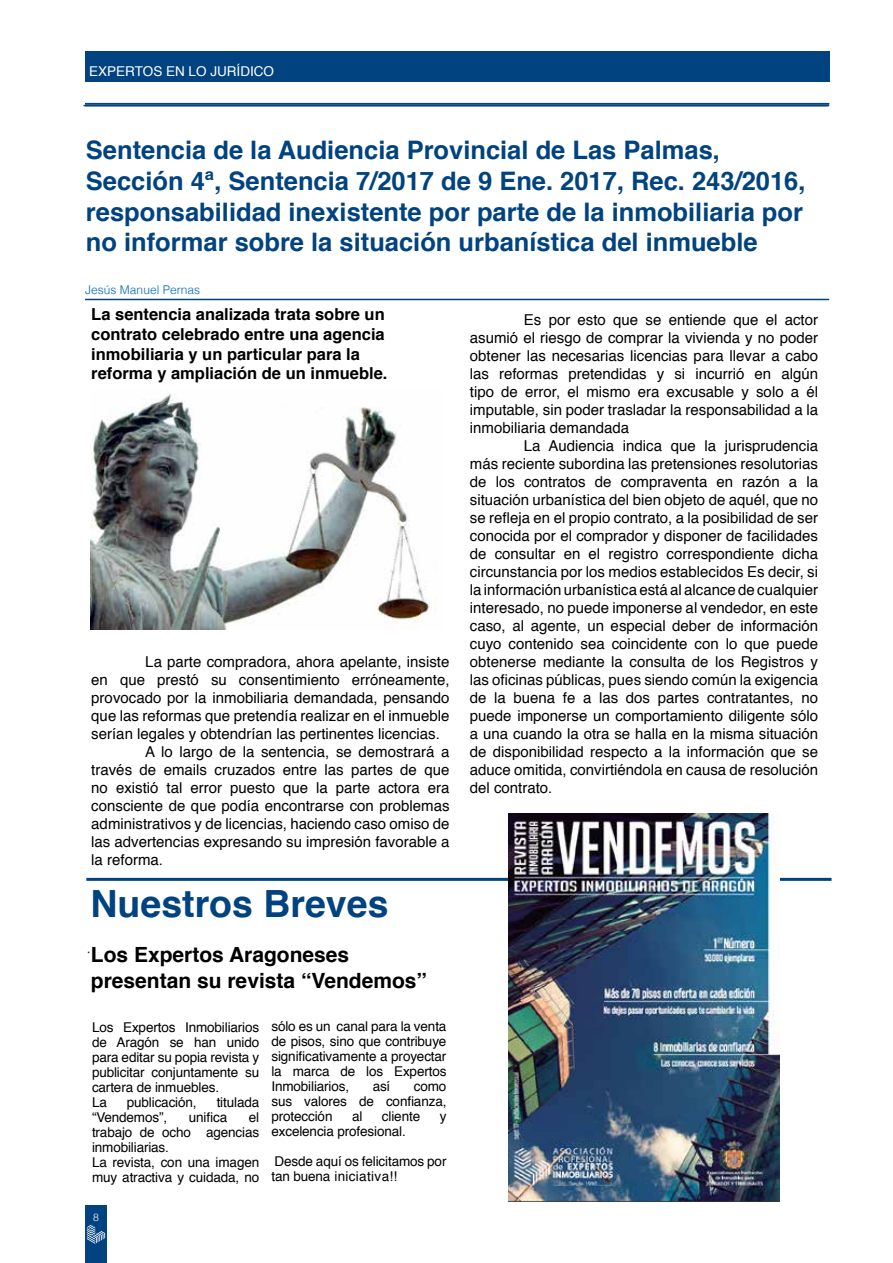
<style>
.page{position:relative;width:893px;height:1263px;background:#fff}
.page>*{position:absolute;margin:0;border:0;box-sizing:border-box;transform-origin:0 0}
.t1{font:700 37.5px "Helvetica";color:#004380}
.t2{font:700 25.5px/30.6px "Helvetica";color:#004380}
.t3{font:700 21px/25.2px "Helvetica";color:#000}
.t4{font:700 16.5px/19.8px "Helvetica";color:#000}
.t5{font:15px/18px "Helvetica";color:#000;text-align:justify}
.t6{font:13.5px/15px "Helvetica";letter-spacing:-.01em;color:#000}
.t7{font:13.5px "Helvetica";color:#fff}
.t8{font:300 12px "Helvetica";color:#0069b4}
.t9{font:300 10.5px "Helvetica";color:#fff}
</style>
<div class="page">
<div style="left:85px;top:1205px;width:22px;height:58px;background:#004380"></div>
<svg style="left:87px;top:1225px;width:18px;height:19px"></svg>
<hr style="left:86px;top:878px;width:745px;height:3px;background:#004380">
<div style="left:85px;top:51px;width:744px;height:30px;background:#004380"></div>
<hr style="left:85px;top:103px;width:744px;height:2px;background:#004380">
<hr style="left:85px;top:299px;width:744px;height:1px;background:#004380">
<hr style="left:85px;top:105px;width:744px;height:1px;background:#004380">
<hr style="left:84px;top:105px;width:744px;height:1px;background:#004380">
<img style="left:90px;top:393px;width:346px;height:237px">
<img style="left:509px;top:814px;width:271px;height:387px">
<hr style="left:88px;top:952px;width:344px;height:1px;background:#004380">
<div style="left:90px;top:946px;width:360px;height:63px;background:#fff"></div>
<p class="t7" style="left:95px;top:56px;width:124px">ENTRE EXPERTOS</p>
<p class="t7" style="left:89px;top:60px;width:186px">EXPERTOS EN LO JURÍDICO</p>
<h2 class="t2" style="left:86px;top:135px;width:721px">Sentencia de la Audiencia Provincial de Las Palmas, Sección 4ª, Sentencia 7/2017 de 9 Ene. 2017, Rec. 243/2016, responsabilidad inexistente por parte de la inmobiliaria por no informar sobre la situación urbanística del inmueble</h2>
<p class="t8" style="left:85px;top:280px;width:116px">Jesús Manuel Pernas</p>
<p class="t4" style="left:91px;top:304px;width:298px">La sentencia analizada trata sobre un contrato celebrado entre una agencia inmobiliaria y un particular para la reforma y ampliación de un inmueble.</p>
<p class="t5" style="left:145px;top:653px;width:306px">La parte compradora, ahora apelante, insiste</p>
<p class="t5" style="left:91px;top:671px;width:360px">en que prestó su consentimiento erróneamente,</p>
<p class="t5" style="left:91px;top:689px;width:360px">provocado por la inmobiliaria demandada, pensando</p>
<p class="t5" style="left:91px;top:707px;width:360px">que las reformas que pretendía realizar en el inmueble</p>
<p class="t5" style="left:91px;top:725px;width:350px">serían legales y obtendrían las pertinentes licencias.</p>
<p class="t5" style="left:145px;top:743px;width:306px">A lo largo de la sentencia, se demostrará a</p>
<p class="t5" style="left:91px;top:761px;width:360px">través de emails cruzados entre las partes de que</p>
<p class="t5" style="left:91px;top:779px;width:360px">no existió tal error puesto que la parte actora era</p>
<p class="t5" style="left:91px;top:797px;width:360px">consciente de que podía encontrarse con problemas</p>
<p class="t5" style="left:91px;top:815px;width:360px">administrativos y de licencias, haciendo caso omiso de</p>
<p class="t5" style="left:91px;top:833px;width:360px">las advertencias expresando su impresión favorable a</p>
<p class="t5" style="left:91px;top:851px;width:73px">la reforma.</p>
<h1 class="t1" style="left:90px;top:874px;width:300px">Nuestros Breves</h1>
<h3 class="t3" style="left:91px;top:943px;width:338px">Los Expertos Aragoneses presentan su revista “Vendemos”</h3>
<p class="t6" style="left:271px;top:1019px;width:177px;text-align:justify">sólo es un canal para la venta de pisos, sino que contribuye significativamente a proyectar la marca de los Expertos Inmobiliarios,</p>
<p class="t6" style="left:92px;top:1020px;width:169px">Los Expertos Inmobiliarios de Aragón se han unido para editar su popia revista y publicitar conjuntamente su cartera de inmuebles.<br>La</p>
<p class="t6" style="left:373px;top:1079px;width:19px">así</p>
<p class="t6" style="left:271px;top:1079px;width:177px;text-align:justify;text-indent:142px">como sus valores de confianza, protección</p>
<p class="t6" style="left:127px;top:1095px;width:71px">publicación,</p>
<p class="t6" style="left:217px;top:1095px;width:44px">titulada</p>
<p class="t6" style="left:92px;top:1110px;width:77px">“Vendemos”,</p>
<p class="t6" style="left:189px;top:1110px;width:40px">unifica</p>
<p class="t6" style="left:352px;top:1109px;width:12px">al</p>
<p class="t6" style="left:382px;top:1109px;width:40px">cliente</p>
<p class="t6" style="left:440px;top:1109px;width:8px">y</p>
<p class="t6" style="left:271px;top:1124px;width:136px">excelencia profesional.</p>
<p class="t6" style="left:271px;top:1154px;width:177px">Desde aquí os felicitamos por tan buena iniciativa!!</p>
<p class="t6" style="left:92px;top:1110px;width:169px;text-indent:157px">el trabajo de ocho agencias inmobiliarias.<br>La revista, con una imagen muy atractiva y cuidada, no</p>
<p class="t9" style="left:93px;top:1208px;width:7px">8</p>
<p class="t5" style="left:470px;top:311px;width:350px;text-indent:54px">Es por esto que se entiende que el actor asumió el riesgo de comprar la vivienda y no poder obtener las necesarias licencias para llevar a cabo las reformas pretendidas y si incurrió en algún tipo de error, el mismo era excusable y solo a él imputable, sin poder trasladar la responsabilidad a la inmobiliaria demandada</p>
<p class="t5" style="left:470px;top:437px;width:350px;text-indent:54px">La Audiencia indica que la jurisprudencia más reciente subordina las pretensiones resolutorias de los contratos de compraventa en razón a la situación urbanística del bien objeto de aquél, que no se refleja en el propio contrato, a la posibilidad de ser conocida por el comprador y disponer de facilidades de consultar en el registro correspondiente dicha circunstancia por los medios establecidos Es decir, si la información urbanística está al alcance de cualquier interesado, no puede imponerse al vendedor, en este caso, al agente, un especial deber de información cuyo contenido sea coincidente con lo que puede obtenerse mediante la consulta de los Registros y las oficinas públicas, pues siendo común la exigencia de la buena fe a las dos partes contratantes, no puede imponerse un comportamiento diligente sólo a una cuando la otra se halla en la misma situación de disponibilidad respecto a la información que se aduce omitida, convirtiéndola en causa de resolución del contrato.</p>
</div>
